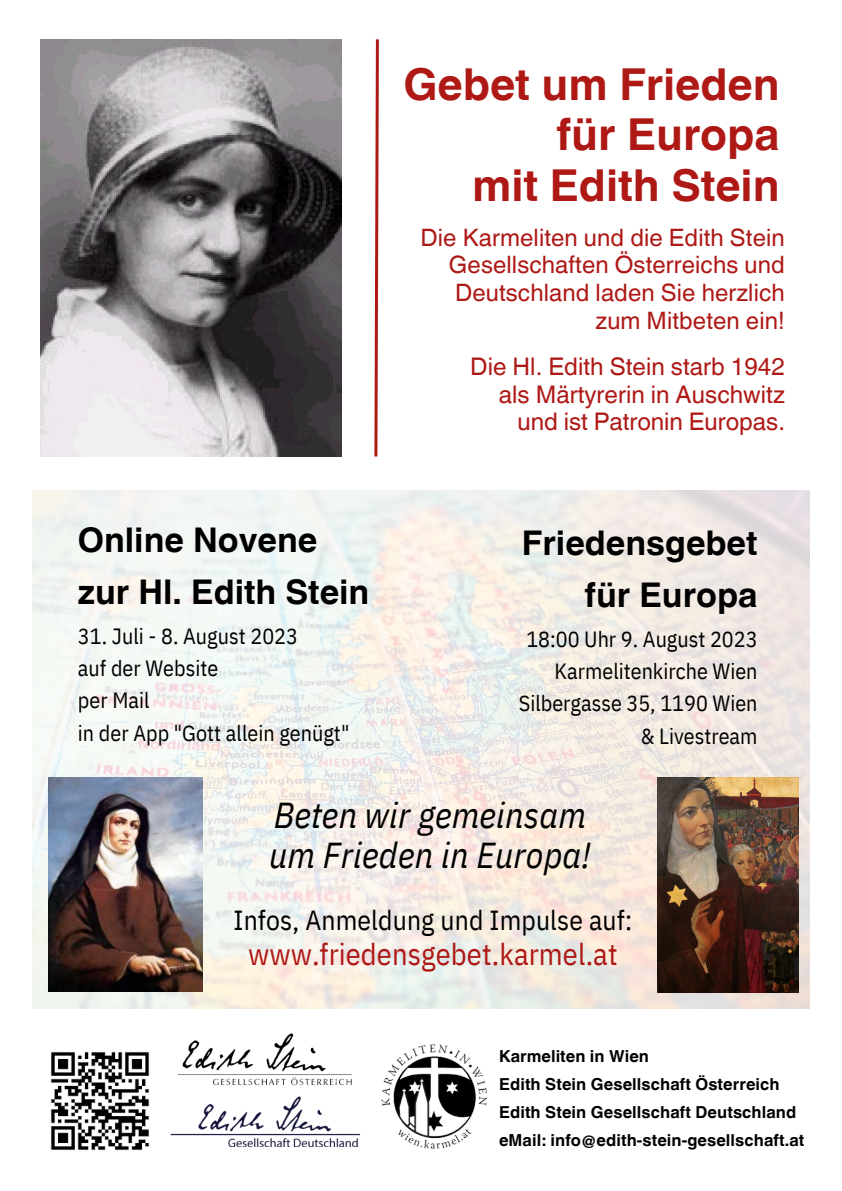
<style>
.page{position:relative;width:842px;height:1191px;background:#fff}
.page>*{position:absolute;margin:0;border:0;box-sizing:border-box;transform-origin:0 0}
.t1{font:700 44px/50.2px "Helvetica World";color:#ae1916;text-align:right}
.t2{font:italic 36px/40.5px "IBM Plex Sans Cond";letter-spacing:.005em;color:#000}
.t3{font:700 34px "Helvetica World";color:#000}
.t4{font:30.4px "IBM Plex Sans Cond";letter-spacing:.005em;color:#ae1916}
.t5{font:27.5px "IBM Plex Sans Cond";letter-spacing:.005em;color:#000}
.t6{font:24.3px/27.7px "Helvetica World";color:#ae1916;text-align:right}
.t7{font:24px/27.7px "Helvetica World";letter-spacing:.005em;color:#ae1916;text-align:right}
.t8{font:22px "IBM Plex Sans Cond";color:#000}
.t9{font:700 16.5px/28px "Helvetica World";letter-spacing:.005em;color:#000}
</style>
<div class="page">
<img style="left:40px;top:39px;width:302px;height:417px">
<img style="left:32px;top:490px;width:778px;height:518px">
<img style="left:657px;top:777px;width:142px;height:214px">
<img style="left:48px;top:777px;width:155px;height:214px">
<img style="left:170px;top:1096px;width:191px;height:50px">
<img style="left:177px;top:1033px;width:175px;height:53px">
<svg style="left:374px;top:39px;width:5px;height:418px"></svg>
<img style="left:50px;top:1051px;width:100px;height:100px">
<img style="left:381px;top:1044px;width:106px;height:105px">
<p class="t3" style="left:78px;top:512px;width:241px">Online Novene</p>
<p class="t3" style="left:78px;top:564px;width:293px">zur Hl. Edith Stein</p>
<p class="t8" style="left:78px;top:621px;width:222px">31. Juli - 8. August 2023</p>
<p class="t8" style="left:78px;top:653px;width:142px">auf der Website</p>
<p class="t8" style="left:78px;top:685px;width:73px">per Mail</p>
<p class="t8" style="left:78px;top:718px;width:273px">in der App "Gott allein genügt"</p>
<p class="t1" style="left:403px;top:55px;width:378px">Gebet um Frieden für Europa</p>
<p class="t1" style="left:472px;top:155px;width:309px">mit Edith Stein</p>
<p class="t7" style="left:420px;top:223px;width:366px">Die Karmeliten und die Edith Stein<br>Gesellschaften Österreichs und<br>Deutschland laden Sie herzlich zum Mitbeten ein!</p>
<p class="t6" style="left:470px;top:352px;width:316px">Die Hl. Edith Stein starb 1942 als Märtyrerin in Auschwitz</p>
<p class="t6" style="left:517px;top:408px;width:269px">und ist Patronin Europas.</p>
<p class="t3" style="left:522px;top:515px;width:237px">Friedensgebet</p>
<p class="t3" style="left:585px;top:567px;width:174px">für Europa</p>
<p class="t8" style="left:526px;top:624px;width:233px">18:00 Uhr 9. August 2023</p>
<p class="t8" style="left:555px;top:656px;width:204px">Karmelitenkirche Wien</p>
<p class="t8" style="left:519px;top:688px;width:240px">Silbergasse 35, 1190 Wien</p>
<p class="t8" style="left:641px;top:721px;width:118px">&amp; Livestream</p>
<p class="t2" style="left:269px;top:794px;width:323px">Beten wir gemeinsam um Frieden in Europa!</p>
<p class="t5" style="left:234px;top:901px;width:400px">Infos, Anmeldung und Impulse auf:</p>
<p class="t4" style="left:248px;top:933px;width:371px">www.friedensgebet.karmel.at</p>
<p class="t9" style="left:499px;top:1040px;width:151px">Karmeliten in Wien</p>
<p class="t9" style="left:499px;top:1068px;width:307px">Edith Stein Gesellschaft Österreich<br>Edith Stein Gesellschaft Deutschland eMail: info@edith-stein-gesellschaft.at</p>
</div>
